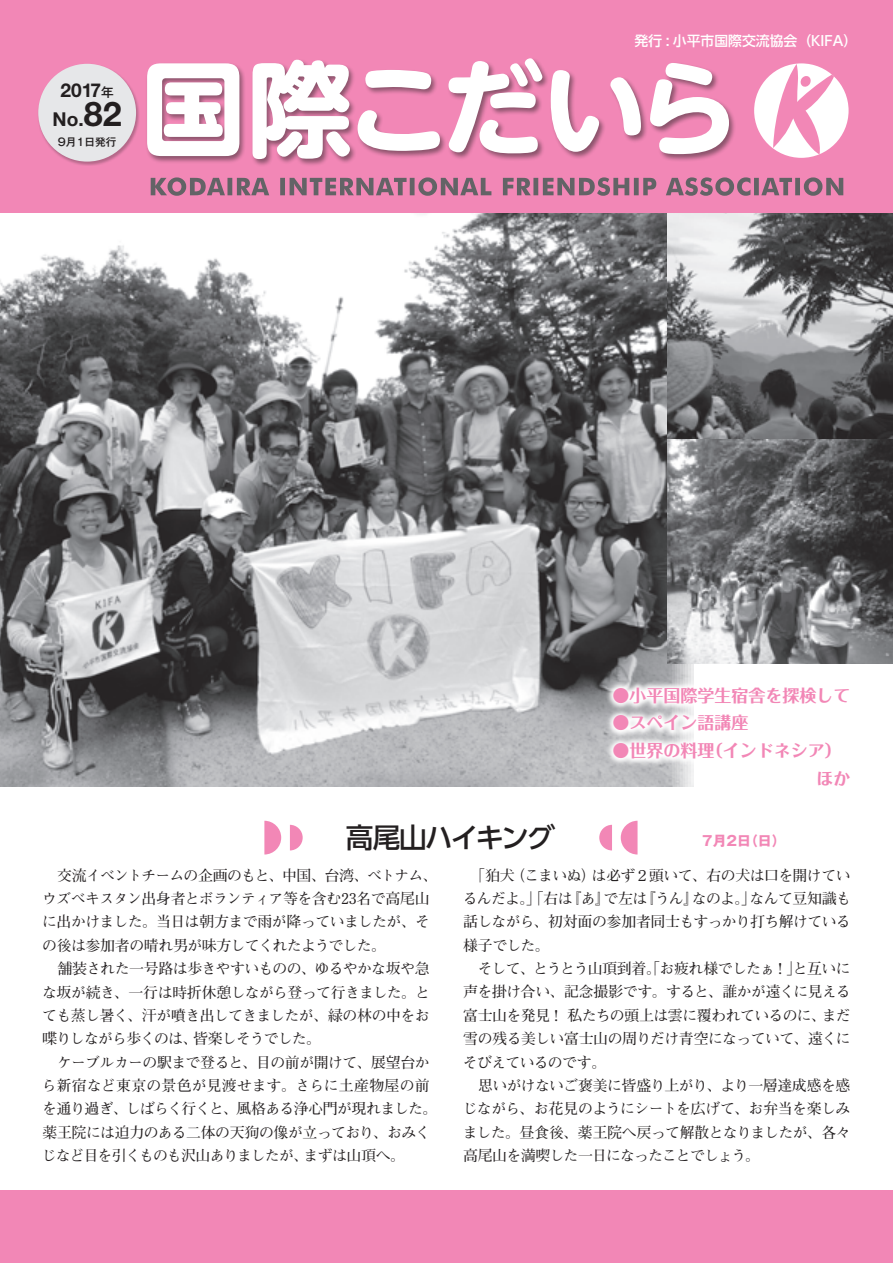
<style>
.page{position:relative;width:893px;height:1263px;background:#fff}
.page>*{position:absolute;margin:0;border:0;box-sizing:border-box;transform-origin:0 0}
.t1{font:700 104.1px "UD Shin M Go Pro";letter-spacing:-.06em;color:#fff}
.t2{font:500 27.6px "UD Shin Go Pro";letter-spacing:-.055em;color:#231f20}
.t3{font:700 19.2px "Helvetica Neue East A";color:#231f20}
.t4{font:700 16.95px/27.6px "Folk Pro";color:#f287b6}
.t5{font:700 14.85px/23.4px "Futo Min A101 Pro";letter-spacing:-.035em;color:#231f20}
.t6{font:500 13.8px "UD Shin Go Pro";color:#fff}
.t7{font:700 13.8px "Gothic MB101 Pro";color:#f287b6}
.t8{font:500 10.65px "Gothic MB101 Pro";color:#231f20}
.s1{font-family:"Gothic MB101 Pro";font-weight:500;font-size:12.75px}
.s2{font-size:34.05px}
</style>
<div class="page">
<img style="left:0;top:213px;width:693px;height:574px">
<svg style="left:605px;top:679px;width:89px;height:108px"></svg>
<img style="left:668px;top:213px;width:225px;height:450px">
<div style="left:0;top:1191px;width:893px;height:72px;background:#f287b6"></div>
<svg style="left:264px;top:821px;width:17px;height:33px"></svg>
<svg style="left:290px;top:825px;width:13px;height:25px"></svg>
<svg style="left:621px;top:821px;width:16px;height:33px"></svg>
<svg style="left:599px;top:825px;width:13px;height:25px"></svg>
<div style="left:0;top:0;width:893px;height:213px;background:#f287b6"></div>
<div style="left:754px;top:63px;width:95px;height:95px;background:#fff;border-radius:50%"></div>
<svg style="left:773px;top:64px;width:61px;height:90px"></svg>
<div style="left:145px;top:57px;width:591px;height:110px;background:#231f20;opacity:.5"></div>
<svg style="left:151px;top:177px;width:692px;height:19px"></svg>
<div style="left:37px;top:63px;width:103px;height:102px;background:#231f20;opacity:.3"></div>
<div style="left:38px;top:64px;width:98px;height:98px;background:#e6e7e9;border-radius:50%"></div>
<p class="t3" style="left:60px;top:78px;width:55px">2017<span class="s1">年</span></p>
<p class="t8" style="left:58px;top:133px;width:60px">9月1日発行</p>
<p class="t3" style="left:53px;top:107px;width:71px">No.<span class="s2">82</span></p>
<p class="t6" style="left:635px;top:30px;width:224px">発行 : 小平市国際交流協会（KIFA）</p>
<h1 class="t1" style="left:141px;top:24px;width:601px">国際こだいら</h1>
<p class="t4" style="left:612px;top:679px;width:240px">●小平国際学生宿舎を探検して</p>
<p class="t4" style="left:612px;top:707px;width:138px">●スペイン語講座</p>
<p class="t4" style="left:799px;top:734px;width:53px;text-indent:-187px">●世界の料理（インドネシア）　ほか</p>
<h2 class="t2" style="left:346px;top:815px;width:211px">高尾山ハイキング</h2>
<p class="t7" style="left:702px;top:829px;width:85px">7月2日（日）</p>
<p class="t5" style="left:42px;top:861px;width:397px">　交流イベントチームの企画のもと、中国、台湾、ベトナム、ウズベキスタン出身者とボランティア等を含む23名で高尾山に出かけました。当日は朝方まで雨が降っていましたが、その後は参加者の晴れ男が味方してくれたようでした。<br>　舗装された一号路は歩きやすいものの、ゆるやかな坂や急な坂が続き、一行は時折休憩しながら登って行きました。とても蒸し暑く、汗が噴き出してきましたが、緑の林の中をお喋りしながら歩くのは、皆楽しそうでした。<br>　ケーブルカーの駅まで登ると、目の前が開けて、展望台から新宿など東京の景色が見渡せます。さらに土産物屋の前を通り過ぎ、しばらく行くと、風格ある浄心門が現れました。薬王院には迫力のある二体の天狗の像が立っており、おみくじなど目を引くものも沢山ありましたが、まずは山頂へ。</p>
<p class="t5" style="left:463px;top:861px;width:390px">　「狛犬（こまいぬ）は必ず２頭いて、右の犬は口を開けているんだよ。」「右は『あ』で左は『うん』なのよ。」なんて豆知識も話しながら、初対面の参加者同士もすっかり打ち解けている様子でした。<br>　そして、とうとう山頂到着。「お疲れ様でしたぁ！」と互いに声を掛け合い、記念撮影です。すると、誰かが遠くに見える富士山を発見！私たちの頭上は雲に覆われているのに、まだ雪の残る美しい富士山の周りだけ青空になっていて、遠くにそびえているのです。<br>　思いがけないご褒美に皆盛り上がり、より一層達成感を感じながら、お花見のようにシートを広げて、お弁当を楽しみました。昼食後、薬王院へ戻って解散となりましたが、各々高尾山を満喫した一日になったことでしょう。</p>
</div>
